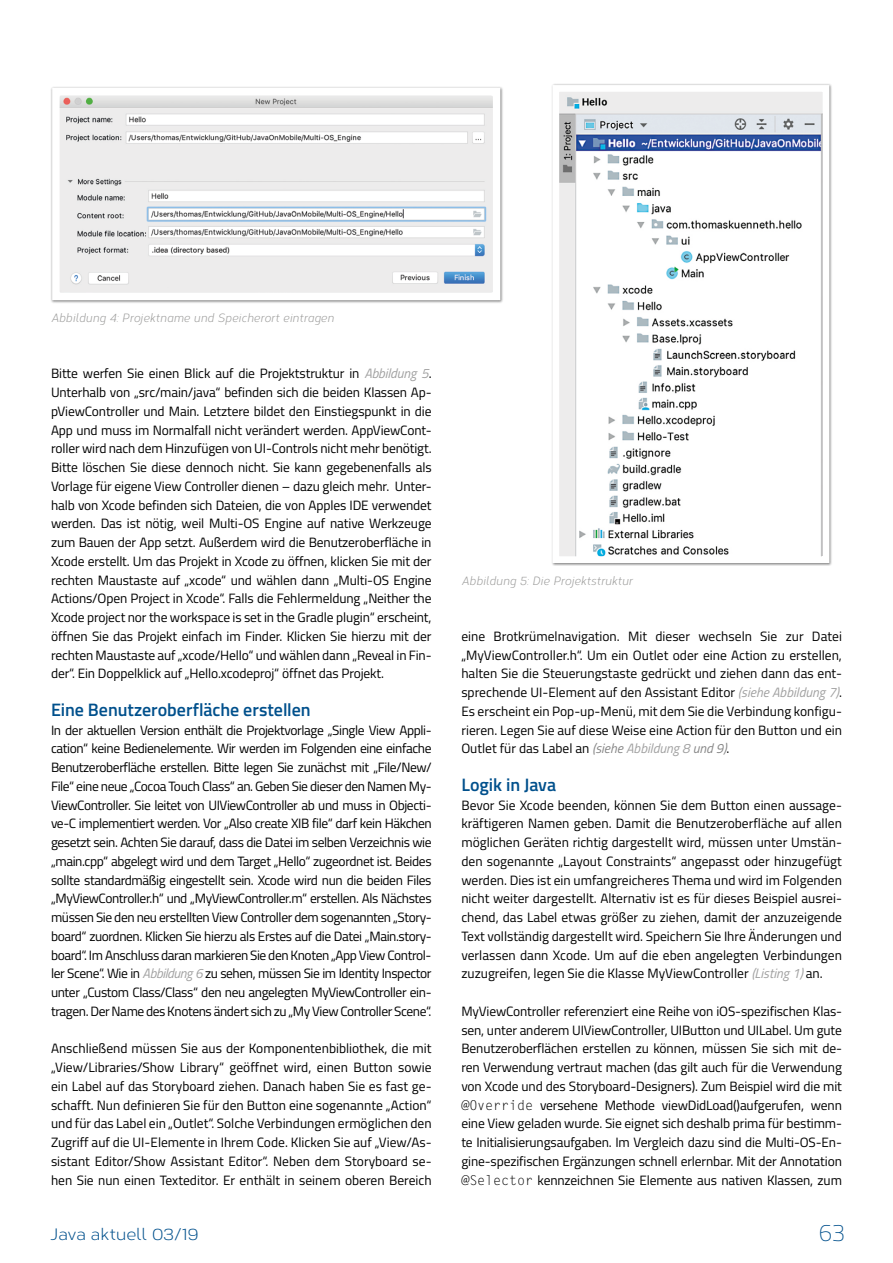
<style>
.page{position:relative;width:893px;height:1263px;background:#fff}
.page>*{position:absolute;margin:0;border:0;box-sizing:border-box;transform-origin:0 0}
.t1{font:100 24px "Titillium";color:#00508c}
.t2{font:600 18px "Titillium";letter-spacing:-.005em;color:#00508c}
.t3{font:16.5px "Corbert";color:#00508c}
.t4{font:13.5px/18.8px "Titillium";letter-spacing:-.01em;color:#000;text-align:justify}
.t5{font:italic 12px "Corbert Condensed";color:#9d9d9c}
.s1{font-style:italic;color:#a1a1a1}
.s2{font-style:italic;color:#878787}
.s3{font-family:"Letter Gothic Std"}
</style>
<div class="page">
<svg style="left:51px;top:87px;width:452px;height:216px"></svg>
<svg style="left:552px;top:84px;width:280px;height:482px"></svg>
<p class="t5" style="left:51px;top:309px;width:284px">Abbildung 4: Projektname und Speicherort eintragen</p>
<p class="t4" style="left:51px;top:364px;width:382px">Bitte werfen Sie einen Blick auf die Projektstruktur in <span class="s1">Abbildung 5</span>.<br>Unterhalb von „src/main/java“ befinden sich die beiden Klassen Ap&shy;pViewController und Main. Letztere bildet den Einstiegspunkt in die App und muss im Normalfall nicht verändert werden. AppViewCont&shy;roller wird nach dem Hinzufügen von UI-Controls nicht mehr benötigt.<br>Bitte löschen Sie diese dennoch nicht. Sie kann gegebenenfalls als Vorlage für eigene View Controller dienen – dazu gleich mehr. Unter&shy;halb von Xcode befinden sich Dateien, die von Apples IDE verwendet werden. Das ist nötig, weil Multi-OS Engine auf native Werkzeuge zum Bauen der App setzt. Außerdem wird die Benutzeroberfläche in Xcode erstellt. Um das Projekt in Xcode zu öffnen, klicken Sie mit der rechten Maustaste auf „xcode“ und wählen dann „Multi-OS Engine Actions/Open Project in Xcode“. Falls die Fehlermeldung „Neither the Xcode project nor the workspace is set in the Gradle plugin“ erscheint, öffnen Sie das Projekt einfach im Finder. Klicken Sie hierzu mit der rechten Maustaste auf „xcode/Hello“ und wählen dann „Reveal in Fin&shy;der“. Ein Doppelklick auf „Hello.xcodeproj“ öffnet das Projekt.</p>
<h2 class="t2" style="left:51px;top:696px;width:261px">Eine Benutzeroberfläche erstellen</h2>
<p class="t4" style="left:51px;top:720px;width:382px">In der aktuellen Version enthält die Projektvorlage „Single View Appli&shy;cation“ keine Bedienelemente. Wir werden im Folgenden eine einfache Benutzeroberfläche erstellen. Bitte legen Sie zunächst mit „File/New/ File“ eine neue „Cocoa Touch Class“ an. Geben Sie dieser den Namen My-ViewController. Sie leitet von UIViewController ab und muss in Objecti&shy;ve-C implementiert werden. Vor „Also create XIB file“ darf kein Häkchen gesetzt sein. Achten Sie darauf, dass die Datei im selben Verzeichnis wie „main.cpp“ abgelegt wird und dem Target „Hello“ zugeordnet ist. Beides sollte standardmäßig eingestellt sein. Xcode wird nun die beiden Files „MyViewController.h“ und „MyViewController.m“ erstellen. Als Nächstes müssen Sie den neu erstellten View Controller dem sogenannten „Story&shy;board“ zuordnen. Klicken Sie hierzu als Erstes auf die Datei „Main.story&shy;board“. Im Anschluss daran markieren Sie den Knoten „App View Control&shy;ler Scene“. Wie in <span class="s1">Abbildung 6</span> zu sehen, müssen Sie im Identity Inspector unter „Custom Class/Class“ den neu angelegten MyViewController ein&shy;tragen. Der Name des Knotens ändert sich zu „My View Controller Scene“.</p>
<p class="t4" style="left:51px;top:1039px;width:382px">Anschließend müssen Sie aus der Komponentenbibliothek, die mit „View/Libraries/Show Library“ geöffnet wird, einen Button sowie ein Label auf das Storyboard ziehen. Danach haben Sie es fast ge&shy;schafft. Nun definieren Sie für den Button eine sogenannte „Action“ und für das Label ein „Outlet“. Solche Verbindungen ermöglichen den Zugriff auf die UI-Elemente in Ihrem Code. Klicken Sie auf „View/As&shy;sistant Editor/Show Assistant Editor“. Neben dem Storyboard se&shy;hen Sie nun einen Texteditor. Er enthält in seinem oberen Bereich</p>
<p class="t5" style="left:461px;top:572px;width:173px">Abbildung 5: Die Projektstruktur</p>
<p class="t4" style="left:461px;top:626px;width:382px">eine Brotkrümelnavigation. Mit dieser wechseln Sie zur Datei „MyViewController.h“. Um ein Outlet oder eine Action zu erstellen, halten Sie die Steuerungstaste gedrückt und ziehen dann das ent&shy;sprechende UI-Element auf den Assistant Editor <span class="s1">(siehe Abbildung 7)</span>.<br>Es erscheint ein Pop-up-Menü, mit dem Sie die Verbindung konfigu&shy;rieren. Legen Sie auf diese Weise eine Action für den Button und ein Outlet für das Label an <span class="s2">(siehe</span> <span class="s1">Abbildung 8</span> <span class="s2">und 9)</span>.</p>
<h2 class="t2" style="left:461px;top:771px;width:96px">Logik in Java</h2>
<p class="t4" style="left:461px;top:795px;width:382px">Bevor Sie Xcode beenden, können Sie dem Button einen aussage&shy;kräftigeren Namen geben. Damit die Benutzeroberfläche auf allen möglichen Geräten richtig dargestellt wird, müssen unter Umstän&shy;den sogenannte „Layout Constraints“ angepasst oder hinzugefügt werden. Dies ist ein umfangreicheres Thema und wird im Folgenden nicht weiter dargestellt. Alternativ ist es für dieses Beispiel ausrei&shy;chend, das Label etwas größer zu ziehen, damit der anzuzeigende Text vollständig dargestellt wird. Speichern Sie Ihre Änderungen und verlassen dann Xcode. Um auf die eben angelegten Verbindungen zuzugreifen, legen Sie die Klasse MyViewController <span class="s1">(Listing 1)</span> an.</p>
<p class="t4" style="left:461px;top:1001px;width:382px">MyViewController referenziert eine Reihe von iOS-spezifischen Klas&shy;sen, unter anderem UIViewController, UIButton und UILabel. Um gute Benutzeroberflächen erstellen zu können, müssen Sie sich mit de&shy;ren Verwendung vertraut machen (das gilt auch für die Verwendung von Xcode und des Storyboard-Designers). Zum Beispiel wird die mit <span class="s3">@Override</span> versehene Methode viewDidLoad()aufgerufen, wenn eine View geladen wurde. Sie eignet sich deshalb prima für bestimm&shy;te Initialisierungsaufgaben. Im Vergleich dazu sind die Multi-OS-En&shy;gine-spezifischen Ergänzungen schnell erlernbar. Mit der Annotation <span class="s3">@Selector</span> kennzeichnen Sie Elemente aus nativen Klassen, zum</p>
<p class="t3" style="left:50px;top:1222px;width:150px">Java aktuell 03/19</p>
<h1 class="t1" style="left:819px;top:1215px;width:28px">63</h1>
</div>
